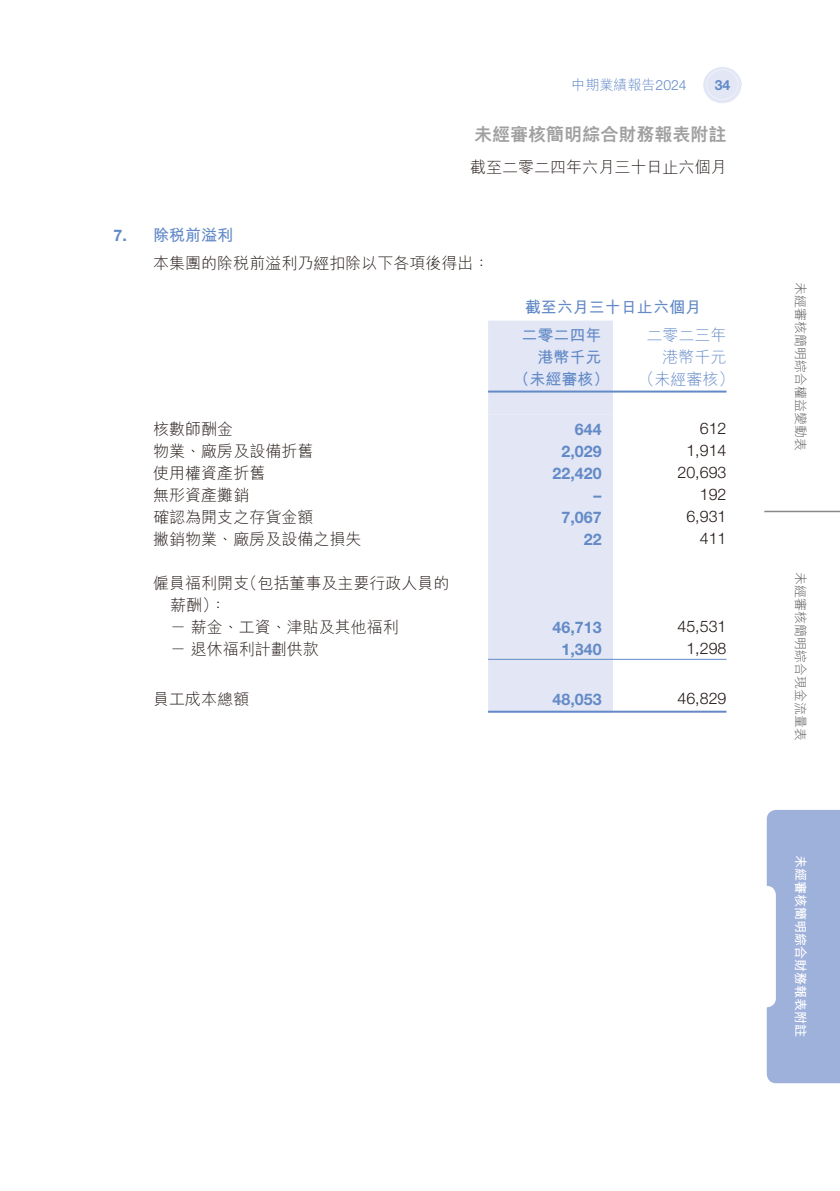
<style>
.page{position:relative;width:840px;height:1191px;background:#fff}
.page>*{position:absolute;margin:0;border:0;box-sizing:border-box;transform-origin:0 0}
.t1{font:800 18px "M Hei HK";color:#a0a0a1}
.t2{font:300 16px/22px "M Hei HK";color:#231916;text-align:center}
.t3{font:300 16px "Helvetica Neue LT Std";color:#231916}
.t4{font:700 16px "Helvetica Neue LT Std";color:#638ac7}
.t5{font:700 16px "M Hei HK";color:#638ac7}
.t6{font:300 16px "M Hei HK";color:#638ac7}
.t7{font:300 14px "M Hei HK";color:#638ac7}
.t8{font:700 14px "Helvetica Neue LT Std";color:#638ac7}
.t9{font:300 13px "M Hei HK";color:#595857}
.t10{font:700 13px "M Hei HK";color:#fff}
.s1{font-family:"Helvetica Neue LT Std"}
</style>
<div class="page">
<div style="left:766px;top:810px;width:73px;height:273px;background:#9eb1db"></div>
<hr style="left:763px;top:511px;width:76px;height:1px;background:#898989">
<svg style="left:703px;top:67px;width:39px;height:36px"></svg>
<div style="left:488px;top:320px;width:124px;height:390px;background:#e3e7f5"></div>
<hr style="left:488px;top:390px;width:124px;height:2px;background:#638ac7">
<hr style="left:612px;top:390px;width:114px;height:2px;background:#638ac7">
<hr style="left:488px;top:659px;width:124px;height:1px;background:#638ac7">
<hr style="left:612px;top:659px;width:114px;height:1px;background:#638ac7">
<hr style="left:488px;top:710px;width:124px;height:2px;background:#638ac7">
<hr style="left:612px;top:710px;width:114px;height:2px;background:#638ac7">
<p class="t4" style="left:113px;top:225px;width:15px">7.</p>
<p class="t7" style="left:571px;top:78px;width:117px">中期業績報告<span class="s1">2024</span></p>
<p class="t1" style="left:474px;top:125px;width:253px">未經審核簡明綜合財務報表附註</p>
<p class="t8" style="left:714px;top:76px;width:17px">34</p>
<p class="t5" style="left:153px;top:224px;width:81px">除稅前溢利</p>
<p class="t2" style="left:470px;top:156px;width:257px">截至二零二四年六月三十日止六個月</p>
<p class="t2" style="left:153px;top:252px;width:337px">本集團的除稅前溢利乃經扣除以下各項後得出：</p>
<p class="t5" style="left:524px;top:295px;width:177px">截至六月三十日止六個月</p>
<p class="t6" style="left:646px;top:326px;width:81px">二零二三年</p>
<p class="t5" style="left:521px;top:323px;width:81px">二零二四年</p>
<p class="t5" style="left:537px;top:345px;width:65px">港幣千元</p>
<p class="t6" style="left:662px;top:348px;width:65px">港幣千元</p>
<p class="t5" style="left:513px;top:367px;width:97px">（未經審核）</p>
<p class="t6" style="left:638px;top:370px;width:97px">（未經審核(</p>
<p class="t2" style="left:153px;top:417px;width:81px">核數師酬金</p>
<p class="t4" style="left:574px;top:419px;width:28px">644</p>
<p class="t3" style="left:699px;top:418px;width:28px">612</p>
<p class="t2" style="left:153px;top:439px;width:161px">物業、廠房及設備折舊</p>
<p class="t4" style="left:561px;top:441px;width:42px">2,029</p>
<p class="t3" style="left:686px;top:440px;width:42px">1,914</p>
<p class="t2" style="left:153px;top:461px;width:113px">使用權資產折舊</p>
<p class="t4" style="left:552px;top:463px;width:50px">22,420</p>
<p class="t3" style="left:677px;top:462px;width:50px">20,693</p>
<p class="t2" style="left:153px;top:483px;width:97px">無形資產攤銷</p>
<p class="t4" style="left:593px;top:485px;width:9px">–</p>
<p class="t3" style="left:699px;top:484px;width:28px">192</p>
<p class="t2" style="left:153px;top:505px;width:161px">確認為開支之存貨金額</p>
<p class="t4" style="left:561px;top:507px;width:42px">7,067</p>
<p class="t3" style="left:686px;top:506px;width:42px">6,931</p>
<p class="t2" style="left:153px;top:527px;width:209px">撇銷物業、廠房及設備之損失</p>
<p class="t2" style="left:241px;top:571px;width:209px">（包括董事及主要行政人員的</p>
<p class="t2" style="left:153px;top:571px;width:97px">僱員福利開支薪酬：(</p>
<p class="t4" style="left:583px;top:529px;width:19px">22</p>
<p class="t3" style="left:699px;top:528px;width:28px">411</p>
<p class="t2" style="left:170px;top:615px;width:230px">－薪金、工資、津貼及其他福利</p>
<p class="t4" style="left:552px;top:617px;width:50px">46,713</p>
<p class="t3" style="left:677px;top:616px;width:50px">45,531</p>
<p class="t2" style="left:170px;top:637px;width:150px">－退休福利計劃供款</p>
<p class="t4" style="left:561px;top:639px;width:42px">1,340</p>
<p class="t3" style="left:686px;top:638px;width:42px">1,298</p>
<p class="t2" style="left:153px;top:687px;width:97px">員工成本總額</p>
<p class="t4" style="left:552px;top:689px;width:50px">48,053</p>
<p class="t3" style="left:677px;top:688px;width:50px">46,829</p>
<p class="t9" style="left:807px;top:282px;width:170px;rotate:90deg">未經審核簡明綜合權益變動表</p>
<p class="t9" style="left:807px;top:572px;width:171px;rotate:90deg">未經審核簡明綜合現金流量表</p>
<p class="t10" style="left:809px;top:855px;width:183px;rotate:90deg">未經審核簡明綜合財務報表附註</p>
</div>
